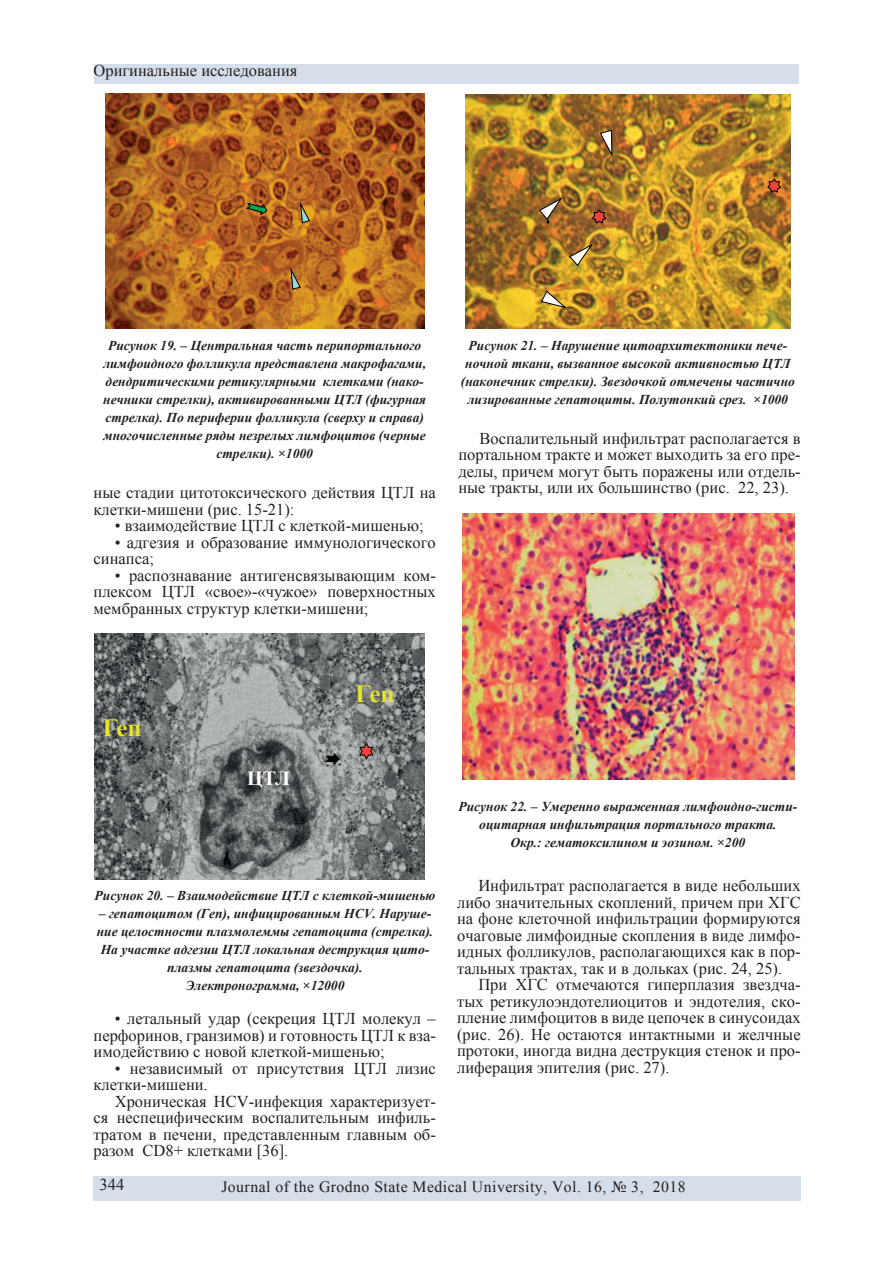
<style>
.page{position:relative;width:893px;height:1263px;background:#fff}
.page>*{position:absolute;margin:0;border:0;box-sizing:border-box;transform-origin:0 0}
.t1{font:700 24.6px "Times New Roman";letter-spacing:-.04em;color:#e5e52d}
.t2{font:700 20.1px "Times New Roman";color:#fff}
.t3{font:16.5px/16.5px "Times New Roman";color:#231f20;text-align:justify}
.t4{font:15.75px "Times New Roman";letter-spacing:.03em;color:#231f20}
.t5{font:italic 700 13.5px/18px "Times New Roman";color:#231f20;text-align:center}
</style>
<div class="page">
<div style="left:94px;top:1176px;width:707px;height:25px;background:#d5dee9"></div>
<div style="left:94px;top:65px;width:705px;height:19px;background:#d5dee9"></div>
<img style="left:105px;top:94px;width:319px;height:234px">
<svg style="left:300px;top:202px;width:10px;height:21px"></svg>
<svg style="left:291px;top:268px;width:10px;height:22px"></svg>
<svg style="left:246px;top:203px;width:22px;height:12px"></svg>
<img style="left:94px;top:633px;width:330px;height:246px">
<svg style="left:359px;top:742px;width:15px;height:18px"></svg>
<svg style="left:325px;top:753px;width:15px;height:12px"></svg>
<img style="left:466px;top:94px;width:325px;height:234px">
<svg style="left:569px;top:244px;width:24px;height:22px"></svg>
<svg style="left:539px;top:198px;width:23px;height:25px"></svg>
<svg style="left:600px;top:130px;width:12px;height:27px"></svg>
<svg style="left:541px;top:291px;width:26px;height:17px"></svg>
<svg style="left:592px;top:209px;width:14px;height:14px"></svg>
<svg style="left:767px;top:178px;width:14px;height:15px"></svg>
<img style="left:462px;top:513px;width:332px;height:266px">
<p class="t3" style="left:94px;top:62px;width:205px">Оригинальные исследования</p>
<p class="t5" style="left:103px;top:336px;width:324px">Рисунок 19. – Центральная часть перипортального лимфоидного фолликула представлена макрофагами, дендритическими ретикулярными клетками (нако&shy;нечники стрелки), активированными ЦТЛ (фигурная стрелка). По периферии фолликула (сверху и справа) многочисленные ряды незрелых лимфоцитов (черные стрелки). ×1000</p>
<p class="t3" style="left:94px;top:484px;width:344px">ные стадии цитотоксического действия ЦТЛ на клетки-мишени (рис. 15-21):</p>
<p class="t3" style="left:115px;top:517px;width:310px">• взаимодействие ЦТЛ с клеткой-мишенью;</p>
<p class="t3" style="left:94px;top:534px;width:344px;text-indent:21px">• адгезия и образование иммунологического синапса;</p>
<p class="t3" style="left:94px;top:567px;width:344px;text-indent:21px">• распознавание антигенсвязывающим ком&shy;плексом ЦТЛ «свое»-«чужое» поверхностных мембранных структур клетки-мишени;</p>
<p class="t5" style="left:461px;top:336px;width:336px">Рисунок 21. – Нарушение цитоархитектоники пече&shy;ночной ткани, вызванное высокой активностью ЦТЛ (наконечник стрелки). Звездочкой отмечены частично лизированные гепатоциты. Полутонкий срез. ×1000</p>
<p class="t3" style="left:458px;top:430px;width:344px;text-indent:21px">Воспалительный инфильтрат располагается в портальном тракте и может выходить за его пре&shy;делы, причем могут быть поражены или отдель&shy;ные тракты, или их большинство (рис. 22, 23).</p>
<h1 class="t1" style="left:103px;top:710px;width:41px">Геп</h1>
<p class="t2" style="left:247px;top:764px;width:45px">ЦТЛ</p>
<h1 class="t1" style="left:356px;top:677px;width:41px">Геп</h1>
<p class="t5" style="left:95px;top:886px;width:342px">Рисунок 20. – Взаимодействие ЦТЛ с клеткой-мишенью</p>
<p class="t5" style="left:97px;top:904px;width:338px">– гепатоцитом (Геп), инфицированным HCV. Наруше&shy;ние целостности плазмолеммы гепатоцита (стрелка).<br>На участке адгезии ЦТЛ локальная деструкция цито&shy;плазмы гепатоцита (звездочка).<br>Электронограмма, ×12000</p>
<p class="t3" style="left:94px;top:1010px;width:344px;text-indent:21px">• летальный удар (секреция ЦТЛ молекул – перфоринов, гранзимов) и готовность ЦТЛ к вза&shy;имодействию с новой клеткой-мишенью;</p>
<p class="t3" style="left:94px;top:1060px;width:344px;text-indent:21px">• независимый от присутствия ЦТЛ лизис клетки-мишени.</p>
<p class="t3" style="left:94px;top:1093px;width:344px;text-indent:21px">Хроническая HCV-инфекция характеризует&shy;ся неспецифическим воспалительным инфиль&shy;тратом в печени, представленным главным об&shy;разом CD8+ клетками [36].</p>
<p class="t5" style="left:458px;top:797px;width:340px">Рисунок 22. – Умеренно выраженная лимфоидно-гисти&shy;оцитарная инфильтрация портального тракта.<br>Окр.: гематоксилином и эозином. ×200</p>
<p class="t3" style="left:457px;top:877px;width:345px;text-indent:21px">Инфильтрат располагается в виде небольших либо значительных скоплений, причем при ХГС на фоне клеточной инфильтрации формируются очаговые лимфоидные скопления в виде лимфо&shy;идных фолликулов, располагающихся как в пор&shy;тальных трактах, так и в дольках (рис. 24, 25).</p>
<p class="t3" style="left:457px;top:976px;width:345px;text-indent:21px">При ХГС отмечаются гиперплазия звездча&shy;тых ретикулоэндотелиоцитов и эндотелия, ско&shy;пление лимфоцитов в виде цепочек в синусоидах (рис. 26). Не остаются интактными и желчные протоки, иногда видна деструкция стенок и про&shy;лиферация эпителия (рис. 27).</p>
<p class="t3" style="left:100px;top:1176px;width:26px">344</p>
<p class="t4" style="left:221px;top:1176px;width:466px">Journal of the Grodno State Medical University, Vol. 16, № 3, 2018</p>
</div>
